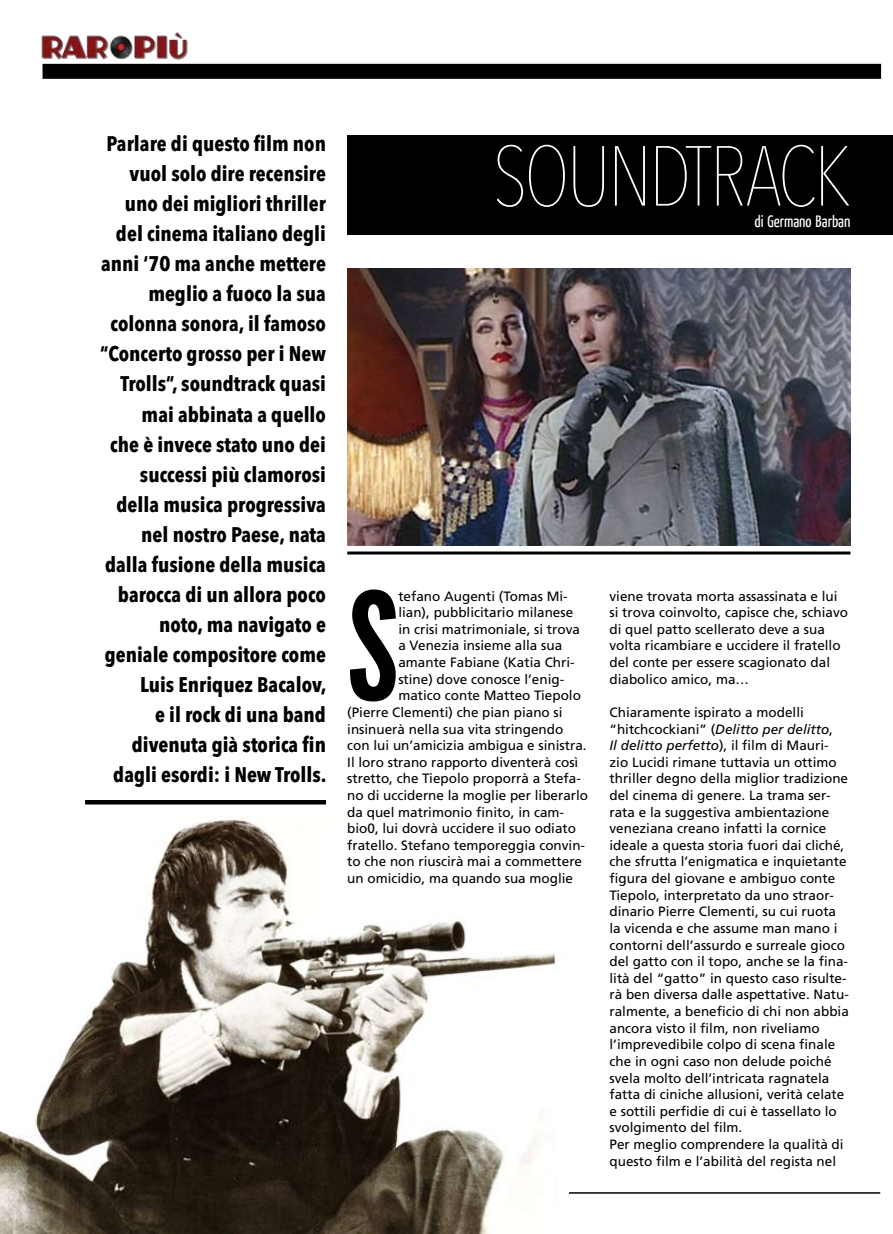
<style>
.page{position:relative;width:893px;height:1234px;background:#fff}
.page>*{position:absolute;margin:0;border:0;box-sizing:border-box;transform-origin:0 0}
.t1{font:149.1px "League Gothic";color:#000}
.t2{font:200 condensed 84px "Avenir Next LT Pro";letter-spacing:-.04em;color:#fff}
.t3{font:700 condensed 21px/30px "Avenir Next LT Pro";color:#000;text-align:right}
.t4{font:16.5px "Yanone Kaffeesatz";color:#fff}
.t5{font:13.5px/16.6px "Frutiger";color:#000}
.s1{font-style:italic}
</style>
<div class="page">
<div style="left:347px;top:135px;width:545px;height:100px;background:#000"></div>
<div style="left:43px;top:64px;width:838px;height:15px;background:#000"></div>
<img style="left:41px;top:32px;width:147px;height:28px">
<hr style="left:65px;top:1191px;width:815px;height:2px;background:#000">
<img style="left:0;top:816px;width:568px;height:417px">
<div style="left:85px;top:799px;width:241px;height:5px;background:#000"></div>
<hr style="left:347px;top:551px;width:503px;height:3px;background:#000">
<img style="left:347px;top:268px;width:503px;height:278px">
<p class="t3" style="left:100px;top:129px;width:228px">Parlare di questo film non vuol solo dire recensire uno dei migliori thriller del cinema italiano degli anni ‘70 ma anche mettere meglio a fuoco la sua colonna sonora, il famoso “Concerto grosso per i New<br>Trolls”, soundtrack quasi mai abbinata a quello<br>che è invece stato uno dei successi più clamorosi della musica progressiva nel nostro Paese, nata dalla fusione della musica barocca di un allora poco noto, ma navigato e geniale compositore come<br>Luis Enriquez Bacalov,<br>e il rock di una band divenuta già storica fin dagli esordi: i New Trolls.</p>
<h2 class="t2" style="left:492px;top:126px;width:360px">SOUNDTRACK</h2>
<p class="t4" style="left:754px;top:210px;width:98px">di Germano Barban</p>
<h1 class="t1" style="left:347px;top:558px;width:53px">S</h1>
<p class="t5" style="left:398px;top:587px;width:171px">tefano Augenti (Tomas Mi-</p>
<p class="t5" style="left:398px;top:604px;width:176px">lian), pubblicitario milanese</p>
<p class="t5" style="left:398px;top:620px;width:183px">in crisi matrimoniale, si trova</p>
<p class="t5" style="left:398px;top:637px;width:165px">a Venezia insieme alla sua</p>
<p class="t5" style="left:398px;top:653px;width:178px">amante Fabiane (Katia Chri-</p>
<p class="t5" style="left:398px;top:670px;width:167px">stine) dove conosce l’enig-</p>
<p class="t5" style="left:398px;top:687px;width:184px">matico conte Matteo Tiepolo</p>
<p class="t5" style="left:347px;top:703px;width:217px">(Pierre Clementi) che pian piano si</p>
<p class="t5" style="left:347px;top:720px;width:218px">insinuerà nella sua vita stringendo</p>
<p class="t5" style="left:347px;top:736px;width:241px">con lui un’amicizia ambigua e sinistra.</p>
<p class="t5" style="left:347px;top:753px;width:233px">Il loro strano rapporto diventerà così</p>
<p class="t5" style="left:347px;top:770px;width:235px">stretto, che Tiepolo proporrà a Stefa-</p>
<p class="t5" style="left:347px;top:786px;width:242px">no di ucciderne la moglie per liberarlo</p>
<p class="t5" style="left:347px;top:803px;width:218px">da quel matrimonio finito, in cam-</p>
<p class="t5" style="left:347px;top:819px;width:230px">bio0, lui dovrà uccidere il suo odiato</p>
<p class="t5" style="left:347px;top:836px;width:239px">fratello. Stefano temporeggia convin-</p>
<p class="t5" style="left:347px;top:853px;width:236px">to che non riuscirà mai a commettere</p>
<p class="t5" style="left:347px;top:869px;width:227px">un omicidio, ma quando sua moglie</p>
<p class="t5" style="left:609px;top:587px;width:240px">viene trovata morta assassinata e lui si trova coinvolto, capisce che, schiavo di quel patto scellerato deve a sua volta ricambiare e uccidere il fratello del conte per essere scagionato dal diabolico amico, ma…</p>
<p class="t5" style="left:609px;top:703px;width:241px">Chiaramente ispirato a modelli “hitchcockiani” (<span class="s1">Delitto per delitto</span>,<br><span class="s1">Il delitto perfetto</span>), il film di Mauri&shy;zio Lucidi rimane tuttavia un ottimo thriller degno della miglior tradizione del cinema di genere. La trama ser&shy;rata e la suggestiva ambientazione veneziana creano infatti la cornice ideale a questa storia fuori dai cliché, che sfrutta l’enigmatica e inquietante figura del giovane e ambiguo conte Tiepolo, interpretato da uno straor&shy;dinario Pierre Clementi, su cui ruota la vicenda e che assume man mano i contorni dell’assurdo e surreale gioco del gatto con il topo, anche se la fina&shy;lità del “gatto” in questo caso risulte&shy;rà ben diversa dalle aspettative. Natu&shy;ralmente, a beneficio di chi non abbia ancora visto il film, non riveliamo l’imprevedibile colpo di scena finale che in ogni caso non delude poiché svela molto dell’intricata ragnatela fatta di ciniche allusioni, verità celate e sottili perfidie di cui è tassellato lo svolgimento del film.<br>Per meglio comprendere la qualità di questo film e l’abilità del regista nel</p>
</div>
